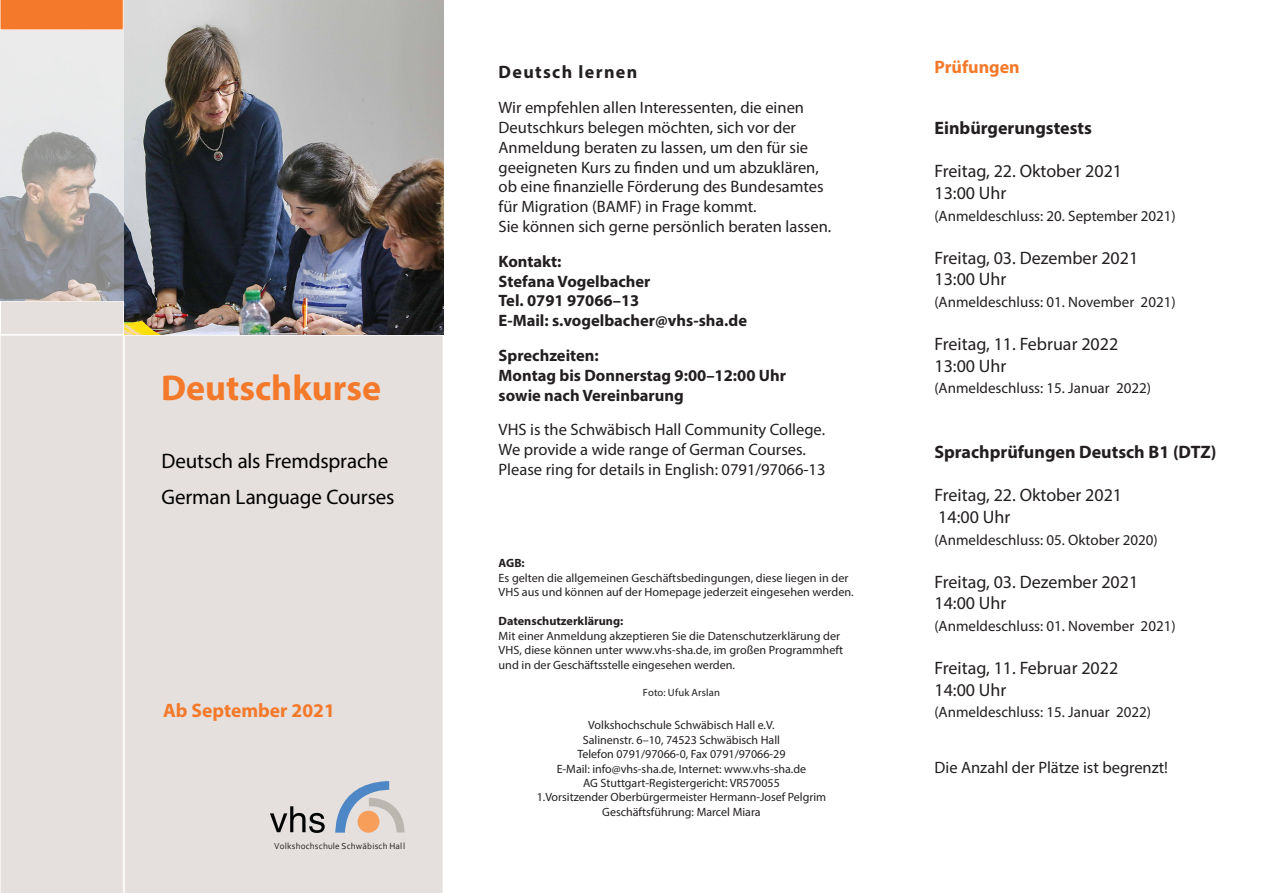
<style>
.page{position:relative;width:1263px;height:893px;background:#fff}
.page>*{position:absolute;margin:0;border:0;box-sizing:border-box;transform-origin:0 0}
.Ort{font:700 36px "Myriad Pro";color:#f4792a}
.t1{font:21px "Myriad Pro";letter-spacing:-.01em;color:#000}
.Nur_Text{font:700 19.5px "Myriad Pro";color:#f4792a}
.Ort-2{font:18px "Myriad Pro";color:#231f20}
.Ort-3{font:700 18px "Myriad Pro";color:#231f20}
.Ort-4{font:700 18px "Myriad Pro";letter-spacing:.075em;color:#231f20}
.Ort-5{font:700 18px "Myriad Pro";color:#f4792a}
.Ort-6{font:16.5px/19.8px "Myriad Pro";color:#231f20}
.Ort-7{font:700 16.5px "Myriad Pro";color:#231f20}
.Ort-8{font:15px "Myriad Pro";color:#231f20}
.Liste{font:12px/14.4px "Myriad Pro";color:#231f20}
.Liste-2{font:700 12px "Myriad Pro";color:#231f20}
.Titel2{font:10.5px "Myriad Pro";letter-spacing:.01em;color:#231f20}
.t2{font:9.15px "Corbel";letter-spacing:.02em;color:#231f20}
</style>
<div class="page">
<div style="left:125px;top:335px;width:318px;height:558px;background:#e5e0de"></div>
<svg style="left:270px;top:806px;width:55px;height:27px"></svg>
<svg style="left:333px;top:781px;width:73px;height:52px"></svg>
<div style="left:0;top:0;width:123px;height:30px;background:#f4792a"></div>
<div style="left:0;top:335px;width:123px;height:558px;background:#e5e0de"></div>
<div style="left:1px;top:301px;width:123px;height:33px;background:#e5e0de"></div>
<div style="left:0;top:301px;width:124px;height:33px;border:1px solid #fff"></div>
<img style="left:124px;top:0;width:319px;height:334px">
<img style="left:0;top:31px;width:123px;height:269px">
<p class="Ort" style="left:161px;top:365px;width:222px">Deutschkurse</p>
<p class="t1" style="left:162px;top:448px;width:228px">Deutsch als Fremdsprache</p>
<p class="t1" style="left:162px;top:484px;width:234px">German Language Courses</p>
<p class="Nur_Text" style="left:163px;top:698px;width:173px">Ab September 2021</p>
<p class="t2" style="left:274px;top:840px;width:133px">Volkshochschule Schwäbisch Hall</p>
<p class="Ort-4" style="left:499px;top:60px;width:140px">Deutsch lernen</p>
<p class="Ort-6" style="left:499px;top:97px;width:307px">Wir empfehlen allen Interessenten, die einen<br>Deutschkurs belegen möchten, sich vor der</p>
<p class="Ort-6" style="left:499px;top:137px;width:311px">Anmeldung beraten zu lassen, um den für sie</p>
<p class="Ort-6" style="left:499px;top:157px;width:322px">geeigneten Kurs zu finden und um abzuklären,</p>
<p class="Ort-6" style="left:499px;top:177px;width:327px">ob eine finanzielle Förderung des Bundesamtes</p>
<p class="Ort-6" style="left:499px;top:196px;width:260px">für Migration (BAMF) in Frage kommt.</p>
<p class="Ort-6" style="left:499px;top:216px;width:334px">Sie können sich gerne persönlich beraten lassen.</p>
<p class="Ort-7" style="left:499px;top:250px;width:64px">Kontakt:</p>
<p class="Ort-7" style="left:499px;top:270px;width:153px">Stefana Vogelbacher</p>
<p class="Ort-7" style="left:499px;top:290px;width:142px">Tel. 0791 97066–13</p>
<p class="Ort-7" style="left:499px;top:310px;width:250px">E-Mail: s.vogelbacher@vhs-sha.de</p>
<p class="Ort-7" style="left:499px;top:345px;width:102px">Sprechzeiten:</p>
<p class="Ort-7" style="left:499px;top:364px;width:289px">Montag bis Donnerstag 9:00–12:00 Uhr</p>
<p class="Ort-7" style="left:499px;top:384px;width:187px">sowie nach Vereinbarung</p>
<p class="Ort-6" style="left:499px;top:420px;width:328px">VHS is the Schwäbisch Hall Community College.</p>
<p class="Ort-6" style="left:499px;top:439px;width:309px">We provide a wide range of German Courses.</p>
<p class="Ort-6" style="left:499px;top:459px;width:328px">Please ring for details in English: 0791/97066-13</p>
<p class="Liste-2" style="left:499px;top:555px;width:28px">AGB:</p>
<p class="Liste" style="left:499px;top:570px;width:357px">Es gelten die allgemeinen Geschäftsbedingungen, diese liegen in der<br>VHS aus und können auf der Homepage jederzeit eingesehen werden.</p>
<p class="Liste-2" style="left:499px;top:613px;width:126px">Datenschutzerklärung:</p>
<p class="Liste" style="left:499px;top:628px;width:346px">Mit einer Anmeldung akzeptieren Sie die Datenschutzerklärung der<br>VHS, diese können unter www.vhs-sha.de, im großen Programmheft und in der Geschäftsstelle eingesehen werden.</p>
<p class="Titel2" style="left:643px;top:685px;width:79px">Foto: Ufuk Arslan</p>
<p class="Liste" style="left:588px;top:718px;width:188px">Volkshochschule Schwäbisch Hall e.V.</p>
<p class="Liste" style="left:583px;top:732px;width:199px">Salinenstr. 6–10, 74523 Schwäbisch Hall</p>
<p class="Liste" style="left:577px;top:747px;width:210px">Telefon 0791/97066-0, Fax 0791/97066-29</p>
<p class="Liste" style="left:557px;top:761px;width:251px">E-Mail: info@vhs-sha.de, Internet: www.vhs-sha.de</p>
<p class="Liste" style="left:583px;top:776px;width:198px">AG Stuttgart-Registergericht: VR570055</p>
<p class="Liste" style="left:537px;top:790px;width:291px">1.Vorsitzender Oberbürgermeister Hermann-Josef Pelgrim</p>
<p class="Liste" style="left:602px;top:804px;width:160px">Geschäftsführung: Marcel Miara</p>
<p class="Ort-5" style="left:934px;top:55px;width:87px">Prüfungen</p>
<p class="Ort-3" style="left:934px;top:116px;width:159px">Einbürgerungstests</p>
<p class="Ort-2" style="left:934px;top:160px;width:189px">Freitag, 22. Oktober 2021</p>
<p class="Ort-2" style="left:934px;top:182px;width:73px">13:00 Uhr</p>
<p class="Ort-8" style="left:934px;top:206px;width:243px">(Anmeldeschluss: 20. September 2021)</p>
<p class="Ort-2" style="left:934px;top:247px;width:205px">Freitag, 03. Dezember 2021</p>
<p class="Ort-2" style="left:934px;top:268px;width:73px">13:00 Uhr</p>
<p class="Ort-8" style="left:934px;top:293px;width:243px">(Anmeldeschluss: 01. November 2021)</p>
<p class="Ort-2" style="left:934px;top:333px;width:185px">Freitag, 11. Februar 2022</p>
<p class="Ort-2" style="left:934px;top:355px;width:73px">13:00 Uhr</p>
<p class="Ort-8" style="left:934px;top:379px;width:218px">(Anmeldeschluss: 15. Januar 2022)</p>
<p class="Ort-3" style="left:934px;top:440px;width:284px">Sprachprüfungen Deutsch B1 (DTZ)</p>
<p class="Ort-2" style="left:934px;top:484px;width:189px">Freitag, 22. Oktober 2021</p>
<p class="Ort-2" style="left:938px;top:506px;width:73px">14:00 Uhr</p>
<p class="Ort-8" style="left:934px;top:530px;width:225px">(Anmeldeschluss: 05. Oktober 2020)</p>
<p class="Ort-2" style="left:934px;top:571px;width:205px">Freitag, 03. Dezember 2021</p>
<p class="Ort-2" style="left:934px;top:592px;width:73px">14:00 Uhr</p>
<p class="Ort-8" style="left:934px;top:617px;width:243px">(Anmeldeschluss: 01. November 2021)</p>
<p class="Ort-2" style="left:934px;top:657px;width:185px">Freitag, 11. Februar 2022</p>
<p class="Ort-2" style="left:934px;top:679px;width:73px">14:00 Uhr</p>
<p class="Ort-8" style="left:934px;top:703px;width:218px">(Anmeldeschluss: 15. Januar 2022)</p>
<p class="Ort-6" style="left:934px;top:758px;width:235px">Die Anzahl der Plätze ist begrenzt!</p>
</div>
